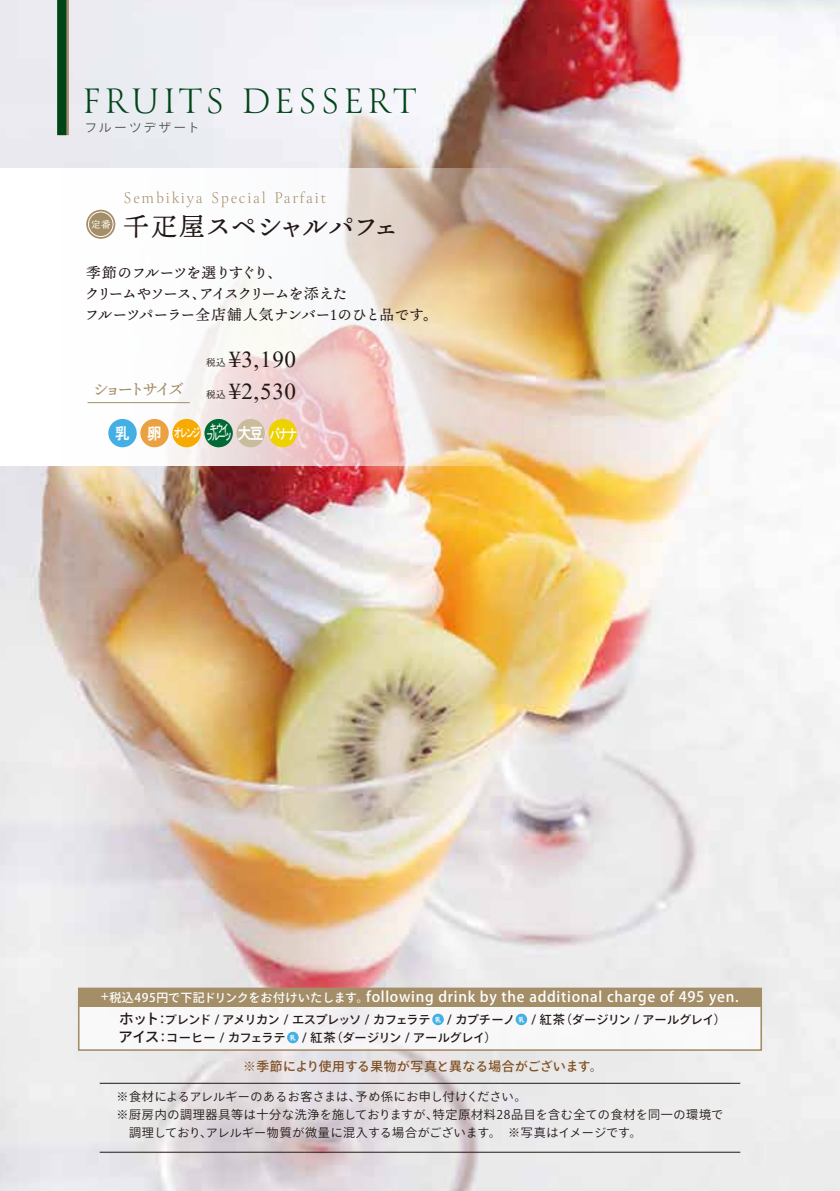
<style>
.page{position:relative;width:840px;height:1191px;background:#fff}
.page>*{position:absolute;margin:0;border:0;box-sizing:border-box;transform-origin:0 0}
.t1{font:300 39.8px "Canto";letter-spacing:.08em;color:#004418}
.t2{font:28.6px "Aparajita";letter-spacing:.025em;color:#221815}
.t3{font:26px "Ten Mincho Text";letter-spacing:-.02em;color:#221815}
.t4{font:300 17.6px "Canto";letter-spacing:.1em;color:#a48e68}
.t5{font:16px "Ten Mincho Text";letter-spacing:-.2em;color:#a48e68}
.t6{font:14.6px/21.2px "Ten Mincho Text";letter-spacing:-.07em;color:#221815}
.t7{font:500 14.4px "Ryo Gothic Plus N";letter-spacing:.05em;color:#fff}
.t8{font:500 12.8px "Ryo Gothic Plus N";letter-spacing:.02em;color:#804f21}
.t9{font:12.8px "Ryo Gothic Plus N";letter-spacing:.16em;color:#595757}
.t10{font:500 12.2px/17.8px "Ryo Gothic Plus N";letter-spacing:-.03em;color:#221815}
.t11{font:12px/18px "Ryo Gothic Plus N";letter-spacing:.04em;color:#221815}
.t12{font:12px "HGP Gothic E";color:#fff;scale:.65 1}
.t13{font:10.4px "HGP Gothic E";color:#fff;scale:.69 1}
.t14{font:9.6px "Ten Mincho Text";color:#221815}
.t15{font:9.6px "Ten Mincho Text";color:#fff}
.t16{font:6.6px "HGP Gothic E";color:#fff;scale:.9 1}
.s1{font-size:16px}
.s2{font-size:14px}
.s3{font-size:12px}
.s4{font-size:14.6px}
</style>
<div class="page">
<img style="left:0;top:0;width:839px;height:1191px">
<svg style="left:0;top:168px;width:528px;height:298px"></svg>
<svg style="left:86px;top:210px;width:29px;height:29px"></svg>
<div style="left:88px;top:212px;width:25px;height:25px;border:1px solid #fff;border-radius:50%"></div>
<svg style="left:66px;top:0;width:3px;height:135px"></svg>
<div style="left:57px;top:0;width:9px;height:135px;background:#004418"></div>
<hr style="left:87px;top:402px;width:103px;height:1px;background:#a48e68">
<div style="left:236px;top:419px;width:29px;height:28px;background:#c9bc9c;border-radius:50%"></div>
<div style="left:108px;top:419px;width:29px;height:28px;background:#43afe4;border-radius:50%"></div>
<div style="left:140px;top:419px;width:29px;height:28px;background:#e9a142;border-radius:50%"></div>
<div style="left:172px;top:419px;width:29px;height:28px;background:#f7ab00;border-radius:50%"></div>
<div style="left:204px;top:419px;width:29px;height:28px;background:#006934;border-radius:50%"></div>
<div style="left:268px;top:419px;width:29px;height:28px;background:#eed200;border-radius:50%"></div>
<div style="left:79px;top:988px;width:681px;height:62px;background:#f8f8f8"></div>
<div style="left:78px;top:987px;width:683px;height:63px;border:2px solid #a48e68"></div>
<div style="left:79px;top:988px;width:681px;height:18px;background:#a48e68"></div>
<div style="left:432px;top:1013px;width:11px;height:12px;background:#43afe4;border-radius:50%"></div>
<div style="left:515px;top:1013px;width:12px;height:12px;background:#43afe4;border-radius:50%"></div>
<div style="left:287px;top:1031px;width:11px;height:12px;background:#43afe4;border-radius:50%"></div>
<hr style="left:100px;top:1151px;width:639px;height:1px;background:#221815">
<hr style="left:100px;top:1083px;width:639px;height:1px;background:#221815">
<h1 class="t1" style="left:82px;top:76px;width:335px">FRUITS DESSERT</h1>
<p class="t9" style="left:84px;top:120px;width:117px">フルーツデザート</p>
<h3 class="t4" style="left:123px;top:186px;width:204px">Sembikiya Special Parfait</h3>
<p class="t15" style="left:91px;top:219px;width:21px">定番</p>
<h3 class="t3" style="left:123px;top:211px;width:277px">千疋屋スペシャルパフェ</h3>
<p class="t6" style="left:85px;top:262px;width:354px">季節のフルーツを選りすぐり、<br>クリームやソース、アイスクリームを添えた<br>フルーツパーラー全店舗人気ナンバー１のひと品です。</p>
<p class="t14" style="left:206px;top:357px;width:21px">税込</p>
<h2 class="t2" style="left:229px;top:345px;width:69px">¥3,190</h2>
<h3 class="t5" style="left:93px;top:380px;width:92px">ショートサイズ</h3>
<p class="t14" style="left:206px;top:389px;width:21px">税込</p>
<h2 class="t2" style="left:229px;top:377px;width:69px">¥2,530</h2>
<p class="t12" style="left:115px;top:427px;width:180px"><span class="s1">乳 卵</span> オレンジ <sub>フルーツ</sub></p>
<p class="t13" style="left:210px;top:423px;width:128px">キウイ <span class="s1">大豆</span><span class="s2">バナナ</span></p>
<p class="t7" style="left:101px;top:987px;width:639px"><span class="s3">+税込495円で下記ドリンクをお付けいたします。</span>following drink by the additional charge of 495 yen.</p>
<p class="t10" style="left:118px;top:1011px;width:609px"><span class="s4">ホット</span>：ブレンド / アメリカン / エスプレッソ / カフェラテ 　/ カプチーノ 　/ 紅茶（ダージリン / アールグレイ）<span class="s4">アイス</span>：コーヒー / カフェラテ　 / 紅茶（ダージリン / アールグレイ）</p>
<p class="t16" style="left:435px;top:1016px;width:8px">乳</p>
<p class="t16" style="left:518px;top:1016px;width:8px">乳</p>
<p class="t16" style="left:290px;top:1034px;width:8px">乳</p>
<p class="t8" style="left:243px;top:1057px;width:361px">※季節により使用する果物が写真と異なる場合がございます。</p>
<p class="t11" style="left:116px;top:1088px;width:607px">※食材によるアレルギーのあるお客さまは、予め係にお申し付けください。<br>※厨房内の調理器具等は十分な洗浄を施しておりますが、特定原材料28品目を含む全ての食材を同一の環境で　調理しており、アレルギー物質が微量に混入する場合がございます。　※写真はイメージです。</p>
</div>
